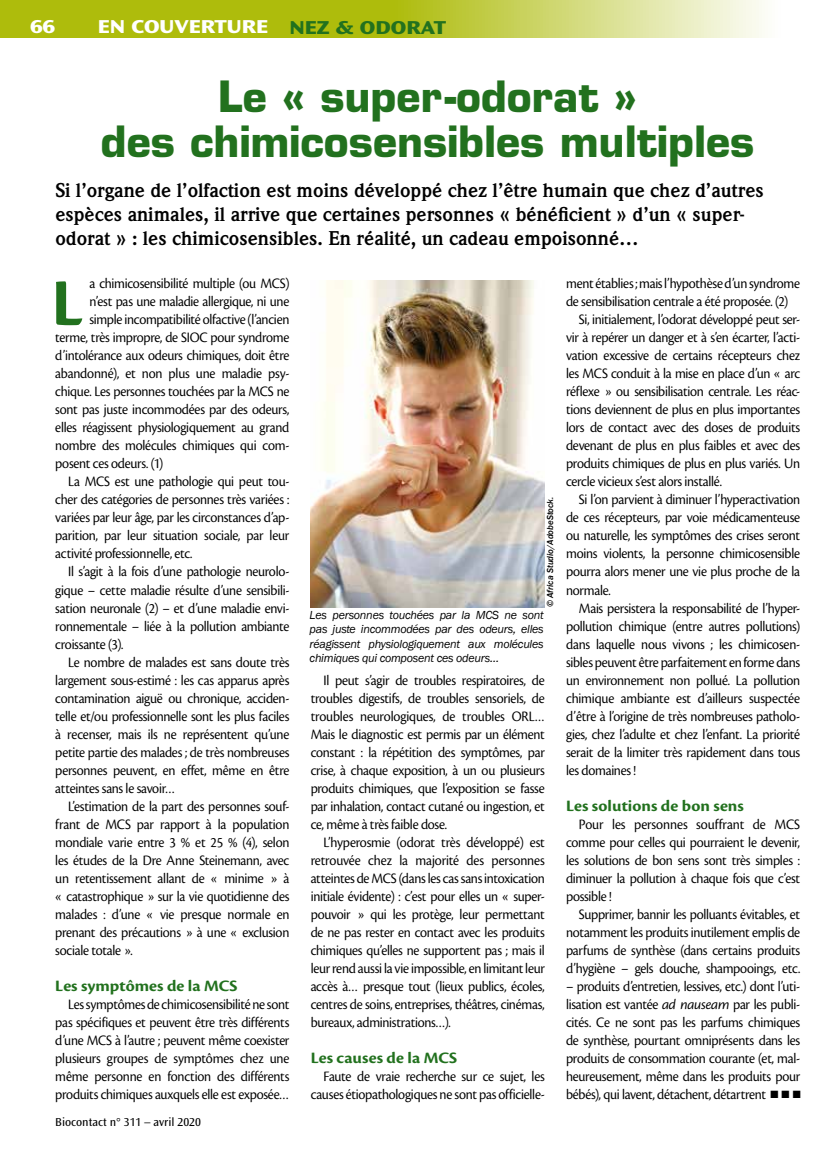
<style>
.page{position:relative;width:830px;height:1149px;background:#fff}
.page>*{position:absolute;margin:0;border:0;box-sizing:border-box;transform-origin:0 0}
.t1{font:700 69px "Cronos Pro";color:#22711e}
.t2{font:700 42px/45px "Eurostile LT Std";color:#22711e;text-align:center}
.t3{font:700 19.5px/24px "Weidemann Std";color:#000}
.t4{font:800 expanded 19.5px "Ocean Sans Std";color:#fff}
.t5{font:16.5px "Cronos Pro Bold Disp";color:#22711e;scale:1.1 1}
.t6{font:15px/18px "Cronos Pro Disp";letter-spacing:-.015em;color:#000;text-align:justify;scale:.95 1}
.t7{font:italic 12px/14.4px "Franklin Gothic";letter-spacing:-.02em;color:#000;text-align:justify}
.t8{font:12px "Ocean Sans Std";color:#000}
.t9{font:10.5px "Zapf Dingbats Std";color:#000}
.t10{font:italic 500 9px "Franklin Gothic";letter-spacing:-.005em;color:#000}
.s1{color:#22711e}
.s2{font-family:"Cronos Pro Disp It"}
</style>
<div class="page">
<svg style="left:0;top:0;width:765px;height:38px;background:#c0cb44"></svg>
<img style="left:310px;top:281px;width:234px;height:326px">
<h3 class="t4" style="left:30px;top:16px;width:27px">66</h3>
<h3 class="t4" style="left:98px;top:16px;width:349px">EN COUVERTURE <span class="s1">NEZ &amp; ODORAT</span></h3>
<h2 class="t2" style="left:101px;top:74px;width:654px">Le « super-odorat »<br>des chimicosensibles multiples</h2>
<h3 class="t3" style="left:55px;top:178px;width:709px">Si l’organe de l’olfaction est moins développé chez l’être humain que chez d’autres espèces animales, il arrive que certaines personnes « bénéficient » d’un « super&shy;odorat » : les chimicosensibles. En réalité, un cadeau empoisonné…</h3>
<p class="t6" style="left:89px;top:274px;width:212px">a chimicosensibilité multiple (ou MCS)</p>
<p class="t6" style="left:89px;top:292px;width:212px">n’est pas une maladie allergique, ni une</p>
<p class="t6" style="left:89px;top:310px;width:212px">simple incompatibilité olfactive (l’ancien</p>
<p class="t6" style="left:55px;top:328px;width:248px">terme, très impropre, de SIOC pour syndrome</p>
<p class="t6" style="left:55px;top:346px;width:248px">d’intolérance aux odeurs chimiques, doit être</p>
<p class="t6" style="left:55px;top:364px;width:248px">abandonné), et non plus une maladie psy-</p>
<p class="t6" style="left:55px;top:382px;width:248px">chique. Les personnes touchées par la MCS ne</p>
<p class="t6" style="left:55px;top:400px;width:248px">sont pas juste incommodées par des odeurs,</p>
<p class="t6" style="left:55px;top:418px;width:248px">elles réagissent physiologiquement au grand</p>
<p class="t6" style="left:55px;top:436px;width:248px">nombre des molécules chimiques qui com-</p>
<p class="t6" style="left:55px;top:454px;width:115px">posent ces odeurs. (1)</p>
<p class="t6" style="left:68px;top:472px;width:234px">La MCS est une pathologie qui peut tou-</p>
<p class="t6" style="left:55px;top:490px;width:248px">cher des catégories de personnes très variées :</p>
<p class="t6" style="left:55px;top:508px;width:248px">variées par leur âge, par les circonstances d’ap-</p>
<p class="t6" style="left:55px;top:526px;width:248px">parition, par leur situation sociale, par leur</p>
<p class="t6" style="left:55px;top:544px;width:146px">activité professionnelle, etc.</p>
<p class="t6" style="left:68px;top:562px;width:234px">Il s’agit à la fois d’une pathologie neurolo-</p>
<p class="t6" style="left:55px;top:580px;width:248px">gique – cette maladie résulte d’une sensibili-</p>
<p class="t6" style="left:55px;top:598px;width:248px">sation neuronale (2) – et d’une maladie envi-</p>
<p class="t6" style="left:55px;top:616px;width:248px">ronnementale – liée à la pollution ambiante</p>
<p class="t6" style="left:55px;top:634px;width:73px">croissante (3).</p>
<p class="t6" style="left:68px;top:652px;width:234px">Le nombre de malades est sans doute très</p>
<p class="t6" style="left:55px;top:670px;width:248px">largement sous-estimé : les cas apparus après</p>
<p class="t6" style="left:55px;top:688px;width:248px">contamination aiguë ou chronique, acciden-</p>
<p class="t6" style="left:55px;top:706px;width:248px">telle et/ou professionnelle sont les plus faciles</p>
<p class="t6" style="left:55px;top:724px;width:248px">à recenser, mais ils ne représentent qu’une</p>
<p class="t6" style="left:55px;top:742px;width:248px">petite partie des malades ; de très nombreuses</p>
<p class="t6" style="left:55px;top:760px;width:248px">personnes peuvent, en effet, même en être</p>
<p class="t6" style="left:55px;top:778px;width:127px">atteintes sans le savoir…</p>
<p class="t6" style="left:68px;top:796px;width:234px">L’estimation de la part des personnes souf-</p>
<p class="t6" style="left:55px;top:814px;width:248px">frant de MCS par rapport à la population</p>
<p class="t6" style="left:55px;top:832px;width:248px">mondiale varie entre 3 % et 25 % (4), selon</p>
<p class="t6" style="left:55px;top:850px;width:248px">les études de la Dre Anne Steinemann, avec</p>
<p class="t6" style="left:55px;top:868px;width:248px">un retentissement allant de « minime » à</p>
<p class="t6" style="left:55px;top:886px;width:248px">« catastrophique » sur la vie quotidienne des</p>
<p class="t6" style="left:55px;top:904px;width:248px">malades : d’une « vie presque normale en</p>
<p class="t6" style="left:55px;top:922px;width:248px">prenant des précautions » à une « exclusion</p>
<p class="t6" style="left:55px;top:940px;width:83px">sociale totale ».</p>
<p class="t5" style="left:55px;top:975px;width:167px">Les symptômes de la MCS</p>
<p class="t6" style="left:55px;top:994px;width:248px;text-indent:13px">Les symptômes de chimicosensibilité ne sont pas spécifiques et peuvent être très différents d’une MCS à l’autre ; peuvent même coexister plusieurs groupes de symptômes chez une même personne en fonction des différents produits chimiques auxquels elle est exposée…</p>
<h1 class="t1" style="left:51px;top:263px;width:33px">L</h1>
<p class="t8" style="left:55px;top:1115px;width:147px">Biocontact n° 311 – avril 2020</p>
<p class="t10" style="left:544px;top:607px;width:112px;rotate:-90deg">© Africa Studio/AdobeStock.</p>
<p class="t7" style="left:309px;top:608px;width:235px">Les personnes touchées par la MCS ne sont pas juste incommodées par des odeurs, elles réagissent physiologiquement aux molécules chimiques qui composent ces odeurs…</p>
<p class="t6" style="left:310px;top:670px;width:248px;text-indent:13px">Il peut s’agir de troubles respiratoires, de troubles digestifs, de troubles sensoriels, de troubles neurologiques, de troubles ORL… Mais le diagnostic est permis par un élément constant : la répétition des symptômes, par crise, à chaque exposition, à un ou plusieurs produits chimiques, que l’exposition se fasse par inhalation, contact cutané ou ingestion, et ce, même à très faible dose.</p>
<p class="t6" style="left:310px;top:832px;width:248px;text-indent:13px">L’hyperosmie (odorat très développé) est retrouvée chez la majorité des personnes atteintes de MCS (dans les cas sans intoxication initiale évidente) : c’est pour elles un « super&shy;pouvoir » qui les protège, leur permettant de ne pas rester en contact avec les produits chimiques qu’elles ne supportent pas ; mais il leur rend aussi la vie impossible, en limitant leur accès à… presque tout (lieux publics, écoles, centres de soins, entreprises, théâtres, cinémas, bureaux, administrations…).</p>
<p class="t5" style="left:310px;top:1047px;width:135px">Les causes de la MCS</p>
<p class="t6" style="left:310px;top:1066px;width:248px;text-align:right">Faute de vraie recherche sur ce sujet, les causes étiopathologiques ne sont pas officielle-</p>
<p class="t6" style="left:566px;top:274px;width:248px">ment établies ; mais l’hypothèse d’un syndrome</p>
<p class="t6" style="left:566px;top:292px;width:235px">de sensibilisation centrale a été proposée. (2)</p>
<p class="t6" style="left:578px;top:310px;width:234px">Si, initialement, l’odorat développé peut ser-</p>
<p class="t6" style="left:566px;top:328px;width:248px">vir à repérer un danger et à s’en écarter, l’acti-</p>
<p class="t6" style="left:566px;top:346px;width:248px">vation excessive de certains récepteurs chez</p>
<p class="t6" style="left:566px;top:364px;width:248px">les MCS conduit à la mise en place d’un « arc</p>
<p class="t6" style="left:566px;top:382px;width:248px">réflexe » ou sensibilisation centrale. Les réac-</p>
<p class="t6" style="left:566px;top:400px;width:248px">tions deviennent de plus en plus importantes</p>
<p class="t6" style="left:566px;top:418px;width:248px">lors de contact avec des doses de produits</p>
<p class="t6" style="left:566px;top:436px;width:248px">devenant de plus en plus faibles et avec des</p>
<p class="t6" style="left:566px;top:454px;width:248px">produits chimiques de plus en plus variés. Un</p>
<p class="t6" style="left:566px;top:472px;width:165px">cercle vicieux s’est alors installé.</p>
<p class="t6" style="left:578px;top:490px;width:234px">Si l’on parvient à diminuer l’hyperactivation</p>
<p class="t6" style="left:566px;top:508px;width:248px">de ces récepteurs, par voie médicamenteuse</p>
<p class="t6" style="left:566px;top:526px;width:248px">ou naturelle, les symptômes des crises seront</p>
<p class="t6" style="left:566px;top:544px;width:248px">moins violents, la personne chimicosensible</p>
<p class="t6" style="left:566px;top:562px;width:248px">pourra alors mener une vie plus proche de la</p>
<p class="t6" style="left:566px;top:580px;width:48px">normale.</p>
<p class="t6" style="left:578px;top:598px;width:234px">Mais persistera la responsabilité de l’hyper-</p>
<p class="t6" style="left:566px;top:616px;width:248px">pollution chimique (entre autres pollutions)</p>
<p class="t6" style="left:566px;top:634px;width:248px">dans laquelle nous vivons ; les chimicosen-</p>
<p class="t6" style="left:566px;top:652px;width:248px">sibles peuvent être parfaitement en forme dans</p>
<p class="t6" style="left:566px;top:670px;width:248px">un environnement non pollué. La pollution</p>
<p class="t6" style="left:566px;top:688px;width:248px">chimique ambiante est d’ailleurs suspectée</p>
<p class="t6" style="left:566px;top:706px;width:248px">d’être à l’origine de très nombreuses patholo-</p>
<p class="t6" style="left:566px;top:724px;width:248px">gies, chez l’adulte et chez l’enfant. La priorité</p>
<p class="t6" style="left:566px;top:742px;width:248px">serait de la limiter très rapidement dans tous</p>
<p class="t6" style="left:566px;top:760px;width:75px">les domaines !</p>
<p class="t5" style="left:566px;top:795px;width:163px">Les solutions de bon sens</p>
<p class="t6" style="left:566px;top:814px;width:248px;text-indent:13px">Pour les personnes souffrant de MCS comme pour celles qui pourraient le devenir, les solutions de bon sens sont très simples : diminuer la pollution à chaque fois que c’est possible !</p>
<p class="t6" style="left:566px;top:904px;width:248px;text-indent:13px">Supprimer, bannir les polluants évitables, et notamment les produits inutilement emplis de parfums de synthèse (dans certains produits d’hygiène – gels douche, shampooings, etc.</p>
<p class="t6" style="left:566px;top:976px;width:248px">– produits d’entretien, lessives, etc.) dont l’uti&shy;lisation est vantée <span class="s2">ad nauseam</span> par les publi&shy;cités. Ce ne sont pas les parfums chimiques de synthèse, pourtant omniprésents dans les produits de consommation courante (et, mal&shy;heureusement, même dans les produits pour bébés), qui lavent, détachent, détartrent</p>
<p class="t9" style="left:770px;top:1088px;width:32px">■ ■ ■</p>
</div>
